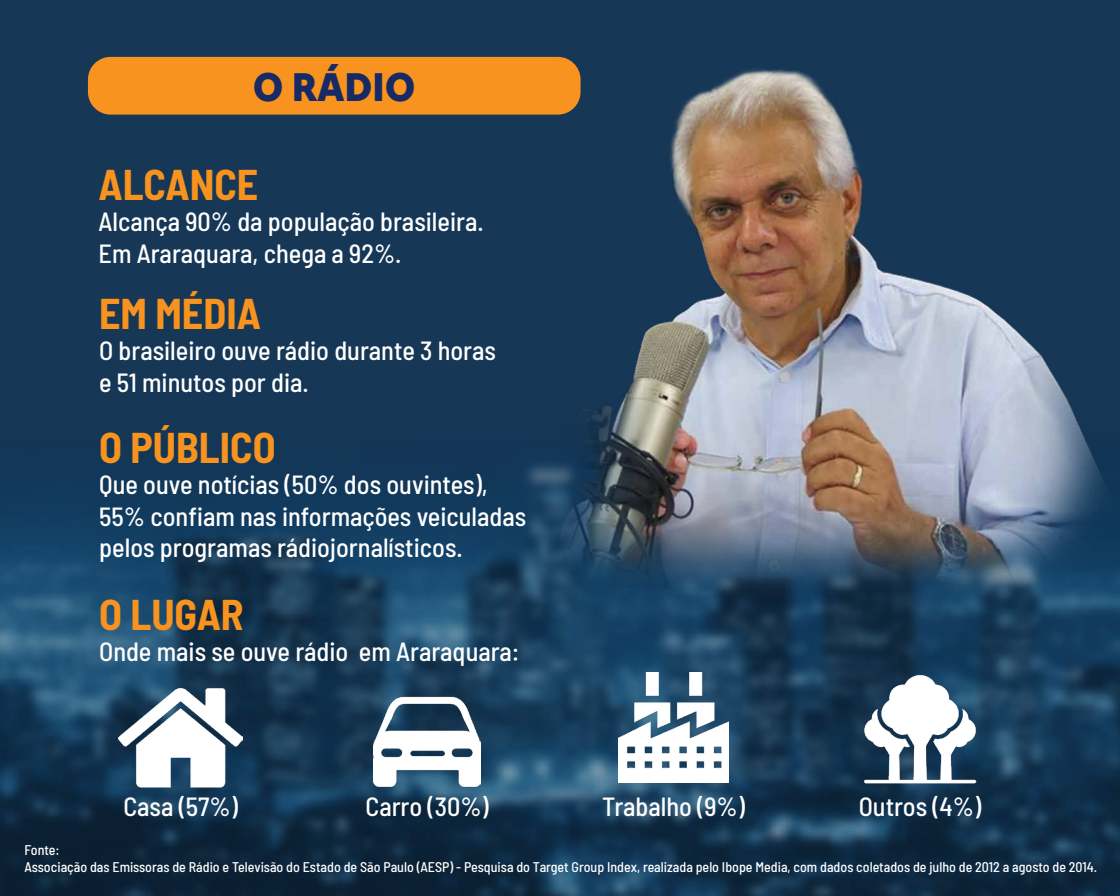
<style>
.page{position:relative;width:1120px;height:896px;background:#163756}
.page>*{position:absolute;margin:0;border:0;box-sizing:border-box;transform-origin:0 0}
.t1{font:700 semi-condensed 42px "Barlow";color:#f7931e}
.t2{font:40.86px "Tilt Warp";color:#172a65}
.t3{font:500 semi-condensed 26.25px/31.5px "Barlow";color:#fff}
.t4{font:500 semi-condensed 14px/16.8px "Barlow";color:#fff}
</style>
<div class="page">
<img style="left:0;top:516px;width:1120px;height:380px">
<div style="left:88px;top:57px;width:493px;height:58px;background:#f7931e;border-radius:23px"></div>
<img style="left:518px;top:56px;width:602px;height:651px">
<img style="left:119px;top:676px;width:124px;height:124px">
<img style="left:373px;top:688px;width:108px;height:107px">
<img style="left:619px;top:673px;width:109px;height:109px">
<img style="left:859px;top:666px;width:122px;height:122px">
<h2 class="t2" style="left:253px;top:53px;width:163px">O RÁDIO</h2>
<h1 class="t1" style="left:99px;top:154px;width:161px">ALCANCE</h1>
<p class="t3" style="left:99px;top:204px;width:387px">Alcança 90% da população brasileira.<br>Em Araraquara, chega a 92%.</p>
<h1 class="t1" style="left:99px;top:283px;width:163px">EM MÉDIA</h1>
<p class="t3" style="left:99px;top:333px;width:398px">O brasileiro ouve rádio durante 3 horas e 51 minutos por dia.</p>
<h1 class="t1" style="left:99px;top:417px;width:178px">O PÚBLICO</h1>
<p class="t3" style="left:99px;top:467px;width:429px">Que ouve notícias (50% dos ouvintes),<br>55% confiam nas informações veiculadas pelos programas rádiojornalísticos.</p>
<h1 class="t1" style="left:99px;top:584px;width:146px">O LUGAR</h1>
<p class="t3" style="left:99px;top:634px;width:422px">Onde mais se ouve rádio em Araraquara:</p>
<p class="t3" style="left:123px;top:789px;width:116px">Casa (57%)</p>
<p class="t3" style="left:366px;top:789px;width:125px">Carro (30%)</p>
<p class="t3" style="left:602px;top:789px;width:144px">Trabalho (9%)</p>
<p class="t3" style="left:859px;top:789px;width:124px">Outros (4%)</p>
<p class="t4" style="left:25px;top:841px;width:1074px">Fonte:<br>Associação das Emissoras de Rádio e Televisão do Estado de São Paulo (AESP) - Pesquisa do Target Group Index, realizada pelo Ibope Media, com dados coletados de julho de 2012 a agosto de 2014.</p>
</div>
